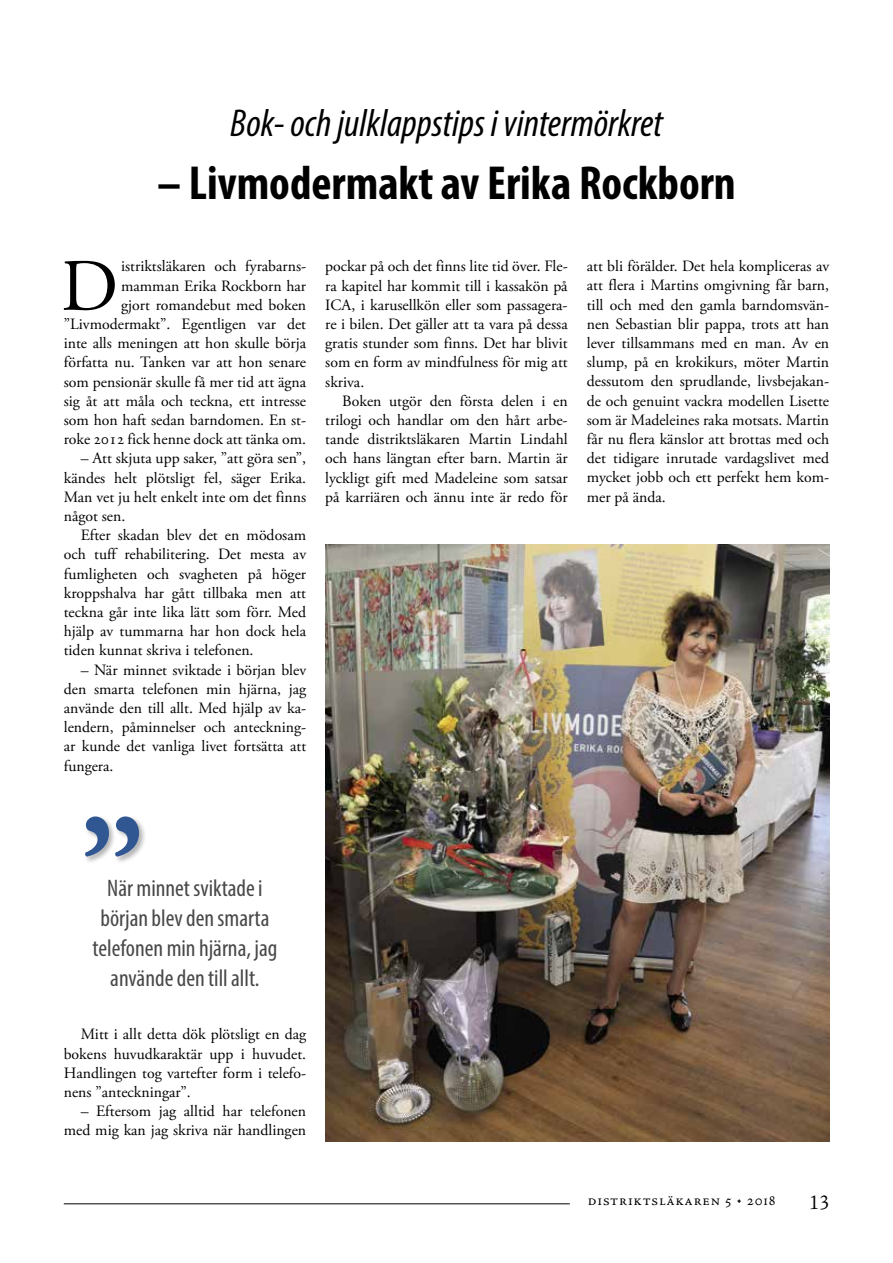
<style>
.page{position:relative;width:893px;height:1263px;background:#fff}
.page>*{position:absolute;margin:0;border:0;box-sizing:border-box;transform-origin:0 0}
.t1{font:73.65px "Adobe Garamond Pro";color:#000}
.t2{font:700 condensed 48px "Myriad Pro";color:#000}
.t3{font:italic condensed 39px "Myriad Pro";color:#000}
.t4{font:condensed 24px/30px "Myriad Pro";color:#484848;text-align:center}
.t5{font:22.5px "Adobe Jenson";color:#000}
.t6{font:16.5px "Adobe Jenson Regular SC";letter-spacing:.05em;color:#000}
.t7{font:15.75px/19.2px "Adobe Garamond Pro";color:#000;text-align:justify}
</style>
<div class="page">
<img style="left:325px;top:544px;width:504px;height:598px">
<div style="left:84px;top:815px;width:63px;height:49px;background:#000;opacity:.3"></div>
<svg style="left:84px;top:816px;width:55px;height:40px"></svg>
<hr style="left:64px;top:1203px;width:506px;height:1px;background:#000">
<h3 class="t3" style="left:230px;top:99px;width:434px">Bok- och julklappstips i vintermörkret</h3>
<h2 class="t2" style="left:157px;top:153px;width:580px">– Livmodermakt av Erika Rockborn</h2>
<p class="t7" style="left:64px;top:257px;width:244px;text-align:right">istriktsläkaren och fyrabarns&shy;mamman Erika Rockborn har<br>gjort romandebut med boken ”Livmodermakt”. Egentligen var det inte alls meningen att hon skulle börja författa nu. Tanken var att hon senare som pensionär skulle få mer tid att ägna sig åt att måla och teckna, ett intresse som hon haft sedan barndomen. En st&shy;roke 2012 fick henne dock att tänka om.</p>
<p class="t7" style="left:64px;top:449px;width:244px;text-indent:17px">– Att skjuta upp saker, ”att göra sen”, kändes helt plötsligt fel, säger Erika.<br>Man vet ju helt enkelt inte om det finns något sen.</p>
<p class="t7" style="left:64px;top:526px;width:244px;text-indent:17px">Efter skadan blev det en mödosam och tuff rehabilitering. Det mesta av fumligheten och svagheten på höger kroppshalva har gått tillbaka men att teckna går inte lika lätt som förr. Med hjälp av tummarna har hon dock hela tiden kunnat skriva i telefonen.</p>
<p class="t7" style="left:64px;top:660px;width:244px;text-indent:17px">– När minnet sviktade i början blev den smarta telefonen min hjärna, jag använde den till allt. Med hjälp av ka&shy;lendern, påminnelser och anteckning&shy;ar kunde det vanliga livet fortsätta att fungera.</p>
<h1 class="t1" style="left:61px;top:242px;width:59px">D</h1>
<p class="t7" style="left:325px;top:257px;width:244px">pockar på och det finns lite tid över. Fle&shy;ra kapitel har kommit till i kassakön på ICA, i karusellkön eller som passagera&shy;re i bilen. Det gäller att ta vara på dessa gratis stunder som finns. Det har blivit som en form av mindfulness för mig att skriva.</p>
<p class="t7" style="left:325px;top:392px;width:244px;text-indent:17px">Boken utgör den första delen i en trilogi och handlar om den hårt arbe&shy;tande distriktsläkaren Martin Lindahl och hans längtan efter barn. Martin är lyckligt gift med Madeleine som satsar på karriären och ännu inte är redo för</p>
<p class="t7" style="left:587px;top:257px;width:244px">att bli förälder. Det hela kompliceras av att flera i Martins omgivning får barn, till och med den gamla barndomsvän&shy;nen Sebastian blir pappa, trots att han lever tillsammans med en man. Av en slump, på en krokikurs, möter Martin dessutom den sprudlande, livsbejakan&shy;de och genuint vackra modellen Lisette som är Madeleines raka motsats. Martin får nu flera känslor att brottas med och det tidigare inrutade vardagslivet med mycket jobb och ett perfekt hem kom&shy;mer på ända.</p>
<h3 class="t4" style="left:93px;top:873px;width:186px">När minnet sviktade i början blev den smarta telefonen min hjärna, jag använde den till allt.</h3>
<p class="t7" style="left:64px;top:1025px;width:244px;text-indent:17px">Mitt i allt detta dök plötsligt en dag bokens huvudkaraktär upp i huvudet.<br>Handlingen tog vartefter form i telefo&shy;nens ”anteckningar”.</p>
<p class="t7" style="left:64px;top:1102px;width:244px;text-align:right">– Eftersom jag alltid har telefonen med mig kan jag skriva när handlingen</p>
<p class="t6" style="left:588px;top:1191px;width:189px">distriktsläkaren 5 • 2018</p>
<h3 class="t5" style="left:809px;top:1190px;width:22px">13</h3>
</div>
